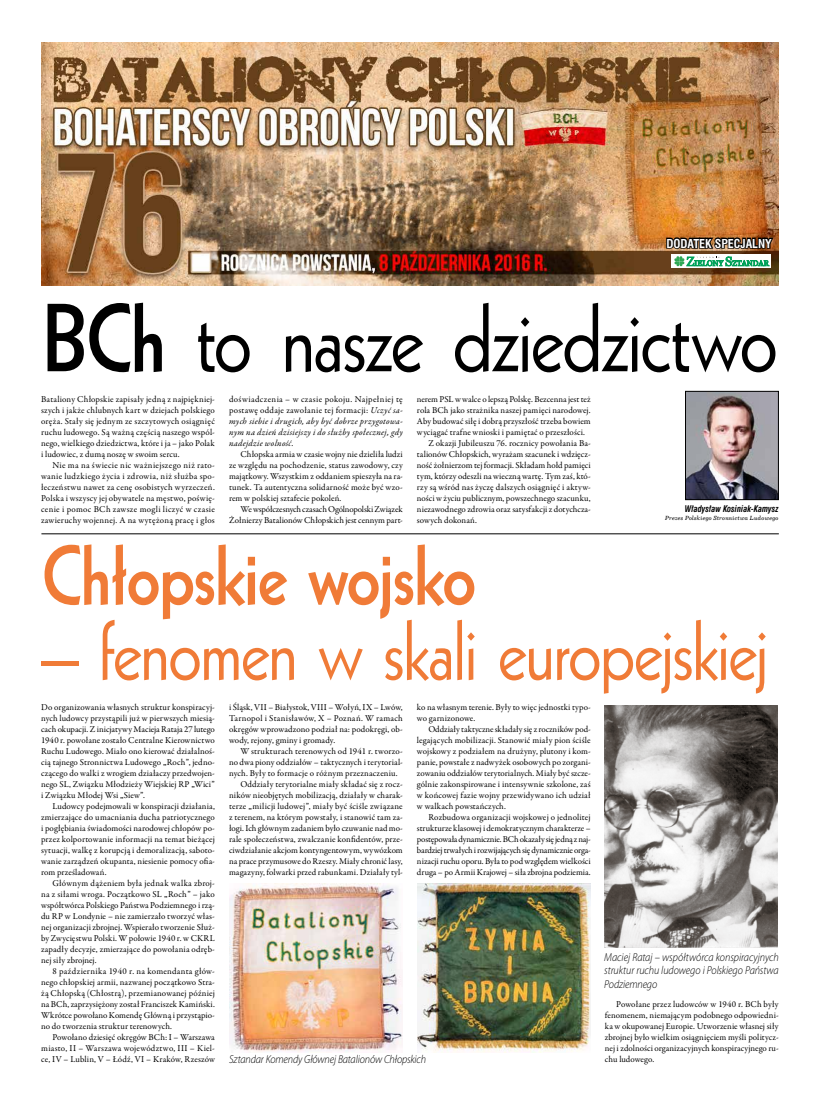
<style>
.page{position:relative;width:820px;height:1106px;background:#fff}
.page>*{position:absolute;margin:0;border:0;box-sizing:border-box;transform-origin:0 0}
.t1{font:94.2px "Geometric 231 EU";letter-spacing:-.03em;color:#000;scale:.9 1}
.t2{font:82.2px "Geometric 231 EU";letter-spacing:-.025em;color:#f07b37;scale:.9 1}
.t3{font:700 82.2px "Geometric 231 EU";letter-spacing:-.025em;color:#f07b37;scale:.9 1}
.t4{font:700 12px "Swis 721 Cn EU";color:#fff}
.t5{font:italic 300 11.5px/13.5px "Myriad Pro";letter-spacing:-.01em;color:#000;text-align:justify;scale:.9 1}
.t6{font:9px/11px "Garamond Premr Pro";letter-spacing:.01em;color:#000;text-align:justify}
.t7{font:italic 9px/11px "Garamond Premr Pro";letter-spacing:.025em;color:#000;text-align:justify}
.t8{font:9px/11px "Garamond Premr Pro";letter-spacing:-.01em;color:#000;text-align:right}
.t9{font:9px "Garamond Premr Pro";letter-spacing:.03em;color:#000}
.t10{font:italic 700 9px "Swis 721 Cn EU";letter-spacing:.01em;color:#000;scale:.9 1}
.t11{font:italic 6px "Century 731 EU";letter-spacing:.025em;color:#000}
.s1{font-weight:700}
.s2{font-style:normal}
</style>
<div class="page">
<img style="left:41px;top:43px;width:737px;height:242px">
<img style="left:687px;top:393px;width:89px;height:105px">
<div style="left:685px;top:391px;width:93px;height:109px;border:1px solid #000"></div>
<img style="left:229px;top:883px;width:173px;height:169px">
<img style="left:417px;top:883px;width:173px;height:169px">
<img style="left:604px;top:705px;width:173px;height:242px">
<hr style="left:41px;top:533px;width:737px;height:1px;background:#000">
<svg style="left:671px;top:266px;width:99px;height:2px"></svg>
<svg style="left:685px;top:266px;width:84px;height:1px"></svg>
<img style="left:665px;top:229px;width:109px;height:37px">
<h3 class="t4" style="left:666px;top:236px;width:107px">DODATEK SPECJALNY</h3>
<h1 class="t1" style="left:41px;top:277px;width:819px"><span class="s1">BCh</span> to nasze dziedzictwo</h1>
<p class="t6" style="left:41px;top:393px;width:175px">Bataliony Chłopskie zapisały jedną z najpiękniej&shy;szych i jakże chlubnych kart w dziejach polskiego oręża. Stały się jednym ze szczytowych osiągnięć ruchu ludowego. Są ważną częścią naszego wspól&shy;nego, wielkiego dziedzictwa, które i ja – jako Polak i ludowiec, z dumą noszę w swoim sercu.</p>
<p class="t6" style="left:41px;top:459px;width:175px;text-indent:11px">Nie ma na świecie nic ważniejszego niż rato&shy;wanie ludzkiego życia i zdrowia, niż służba spo&shy;łeczeństwu nawet za cenę osobistych wyrzeczeń.<br>Polska i wszyscy jej obywatele na męstwo, poświę&shy;cenie i pomoc BCh zawsze mogli liczyć w czasie zawieruchy wojennej. A na wytężoną pracę i głos</p>
<p class="t7" style="left:229px;top:394px;width:175px"><span class="s2">doświadczenia – w czasie pokoju. Najpełniej tę postawę oddaje zawołanie tej formacji:</span> Uczyć sa&shy;mych siebie i drugich, aby być dobrze przygotowa&shy;nym na dzień dzisiejszy i do służby społecznej, gdy nadejdzie wolność.</p>
<p class="t6" style="left:229px;top:448px;width:175px;text-indent:11px">Chłopska armia w czasie wojny nie dzieliła ludzi ze względu na pochodzenie, status zawodowy, czy majątkowy. Wszystkim z oddaniem spieszyła na ra&shy;tunek. Ta autentyczna solidarność może być wzo&shy;rem w polskiej sztafecie pokoleń.</p>
<p class="t8" style="left:229px;top:503px;width:175px">We współczesnych czasach Ogólnopolski Związek<br>Żołnierzy Batalionów Chłopskich jest cennym part-</p>
<p class="t6" style="left:417px;top:393px;width:175px">nerem PSL w walce o lepszą Polskę. Bezcenna jest też</p>
<p class="t6" style="left:417px;top:404px;width:175px">rola BCh jako strażnika naszej pamięci narodowej.</p>
<p class="t6" style="left:417px;top:415px;width:175px">Aby budować siłę i dobrą przyszłość trzeba bowiem</p>
<p class="t6" style="left:417px;top:426px;width:169px">wyciągać trafne wnioski i pamiętać o przeszłości.</p>
<p class="t6" style="left:428px;top:437px;width:164px">Z okazji Jubileuszu 76. rocznicy powołania Ba-</p>
<p class="t6" style="left:417px;top:448px;width:175px">talionów Chłopskich, wyrażam szacunek i wdzięcz-</p>
<p class="t6" style="left:417px;top:459px;width:175px">ność żołnierzom tej formacji. Składam hołd pamięci</p>
<p class="t6" style="left:417px;top:470px;width:175px">tym, którzy odeszli na wieczną wartę. Tym zaś, któ-</p>
<p class="t6" style="left:417px;top:481px;width:175px">rzy są wśród nas życzę dalszych osiągnięć i aktyw-</p>
<p class="t6" style="left:417px;top:492px;width:175px">ności w życiu publicznym, powszechnego szacunku,</p>
<p class="t6" style="left:417px;top:503px;width:175px">niezawodnego zdrowia oraz satysfakcji z dotychcza-</p>
<p class="t6" style="left:417px;top:514px;width:61px">sowych dokonań.</p>
<p class="t10" style="left:684px;top:503px;width:106px">Władysław Kosiniak-Kamysz</p>
<p class="t11" style="left:664px;top:514px;width:115px">Prezes Polskiego Stronnictwa Ludowego</p>
<h2 class="t3" style="left:41px;top:521px;width:484px">Chłopskie wojsko</h2>
<h2 class="t2" style="left:41px;top:597px;width:809px">– fenomen w skali europejskiej</h2>
<p class="t6" style="left:41px;top:701px;width:175px">Do organizowania własnych struktur konspiracyj&shy;nych ludowcy przystąpili już w pierwszych miesią&shy;cach okupacji. Z inicjatywy Macieja Rataja 27 lutego 1940 r. powołane zostało Centralne Kierownictwo Ruchu Ludowego. Miało ono kierować działalnoś&shy;cią tajnego Stronnictwa Ludowego „Roch”, jedno&shy;czącego do walki z wrogiem działaczy przedwojen&shy;nego SL, Związku Młodzieży Wiejskiej RP „Wici” i Związku Młodej Wsi „Siew”.</p>
<p class="t6" style="left:41px;top:800px;width:175px;text-indent:11px">Ludowcy podejmowali w konspiracji działania, zmierzające do umacniania ducha patriotycznego i pogłębiania świadomości narodowej chłopów po&shy;przez kolportowanie informacji na temat bieżącej sytuacji, walkę z korupcją i demoralizacją, saboto&shy;wanie zarządzeń okupanta, niesienie pomocy ofia&shy;rom prześladowań.</p>
<p class="t6" style="left:41px;top:877px;width:175px;text-indent:11px">Głównym dążeniem była jednak walka zbroj&shy;na z siłami wroga. Początkowo SL „Roch” – jako współtwórca Polskiego Państwa Podziemnego i rzą&shy;du RP w Londynie – nie zamierzało tworzyć włas&shy;nej organizacji zbrojnej. Wspierało tworzenie Służ&shy;by Zwycięstwu Polski. W połowie 1940 r. w CKRL zapadły decyzje, zmierzające do powołania odręb&shy;nej siły zbrojnej.</p>
<p class="t6" style="left:41px;top:965px;width:175px;text-indent:11px">8 października 1940 r. na komendanta głów&shy;nego chłopskiej armii, nazwanej początkowo Stra&shy;żą Chłopską (Chłostrą), przemianowanej później na BCh, zaprzysiężony został Franciszek Kamiński.<br>Wkrótce powołano Komendę Główną i przystąpio&shy;no do tworzenia struktur terenowych.</p>
<p class="t6" style="left:41px;top:1031px;width:175px;text-indent:11px">Powołano dziesięć okręgów BCh: I – Warszawa miasto, II – Warszawa województwo, III – Kiel&shy;ce, IV – Lublin, V – Łódź, VI – Kraków, Rzeszów</p>
<p class="t6" style="left:229px;top:701px;width:175px">i Śląsk, VII – Białystok, VIII – Wołyń, IX – Lwów, Tarnopol i Stanisławów, X – Poznań. W ramach okręgów wprowadzono podział na: podokręgi, ob&shy;wody, rejony, gminy i gromady.</p>
<p class="t6" style="left:240px;top:745px;width:164px">W strukturach terenowych od 1941 r. tworzo-</p>
<p class="t6" style="left:229px;top:756px;width:175px">no dwa piony oddziałów – taktycznych i terytorial-</p>
<p class="t6" style="left:229px;top:767px;width:170px">nych. Były to formacje o różnym przeznaczeniu.</p>
<p class="t6" style="left:240px;top:778px;width:164px">Oddziały terytorialne miały składać się z rocz-</p>
<p class="t6" style="left:229px;top:789px;width:175px">ników nieobjętych mobilizacją, działały w charak-</p>
<p class="t9" style="left:229px;top:800px;width:175px">terze „milicji ludowej”, miały być ściśle związane</p>
<p class="t6" style="left:229px;top:811px;width:175px">z terenem, na którym powstały, i stanowić tam za-</p>
<p class="t6" style="left:229px;top:822px;width:175px">łogi. Ich głównym zadaniem było czuwanie nad mo-</p>
<p class="t6" style="left:229px;top:833px;width:175px">rale społeczeństwa, zwalczanie konfidentów, prze-</p>
<p class="t6" style="left:229px;top:844px;width:175px">ciwdziałanie akcjom kontyngentowym, wywózkom</p>
<p class="t6" style="left:229px;top:855px;width:175px">na prace przymusowe do Rzeszy. Miały chronić lasy,</p>
<p class="t6" style="left:229px;top:866px;width:175px">magazyny, folwarki przed rabunkami. Działały tyl-</p>
<p class="t6" style="left:417px;top:701px;width:175px">ko na własnym terenie. Były to więc jednostki typo&shy;wo garnizonowe.</p>
<p class="t6" style="left:417px;top:723px;width:175px;text-indent:11px">Oddziały taktyczne składały się z roczników pod&shy;legających mobilizacji. Stanowić miały pion ściśle wojskowy z podziałem na drużyny, plutony i kom&shy;panie, powstałe z nadwyżek osobowych po zorgani&shy;zowaniu oddziałów terytorialnych. Miały być szcze&shy;gólnie zakonspirowane i intensywnie szkolone, zaś w końcowej fazie wojny przewidywano ich udział w walkach powstańczych.</p>
<p class="t6" style="left:417px;top:811px;width:175px;text-indent:11px">Rozbudowa organizacji wojskowej o jednolitej strukturze klasowej i demokratycznym charakterze – postępowała dynamicznie. BCh okazały się jedną z naj&shy;bardziej trwałych i rozwijających się dynamicznie orga&shy;nizacji ruchu oporu. Była to pod względem wielkości druga – po Armii Krajowej – siła zbrojna podziemia.</p>
<p class="t5" style="left:229px;top:1052px;width:220px">Sztandar Komendy Głównej Batalionów Chłopskich</p>
<p class="t5" style="left:604px;top:950px;width:195px">Maciej Rataj – współtwórca konspiracyjnych struktur ruchu ludowego i Polskiego Państwa Podziemnego</p>
<p class="t6" style="left:604px;top:998px;width:175px;text-indent:11px">Powołane przez ludowców w 1940 r. BCh były fenomenem, niemającym podobnego odpowiedni&shy;ka w okupowanej Europie. Utworzenie własnej siły zbrojnej było wielkim osiągnięciem myśli politycz&shy;nej i zdolności organizacyjnych konspiracyjnego ru&shy;chu ludowego.</p>
</div>
